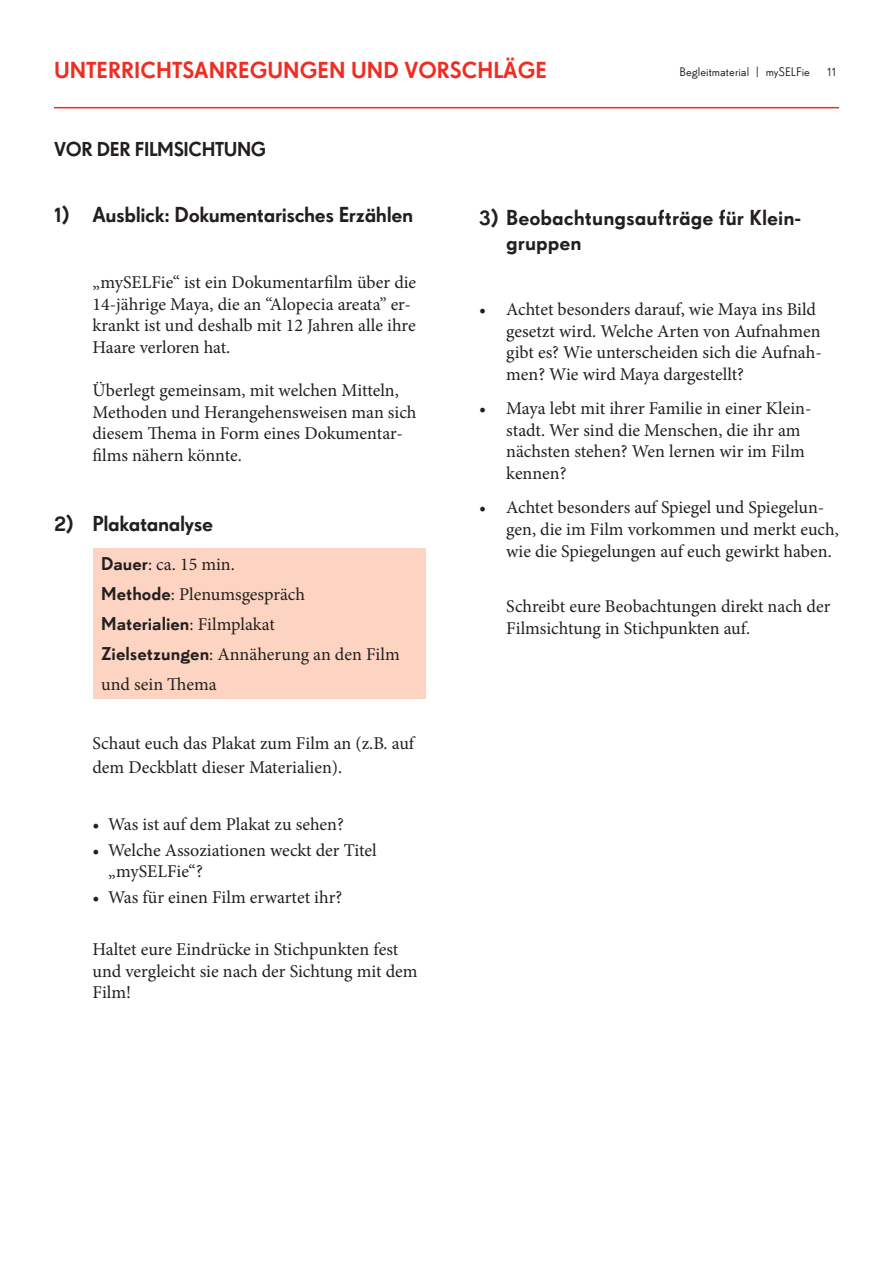
<style>
.page{position:relative;width:893px;height:1263px;background:#fff}
.page>*{position:absolute;margin:0;border:0;box-sizing:border-box;transform-origin:0 0}
._1_ROtE_TITEL{font:22.5px "Super Grotesk B Med LF";color:#ee2e22}
.t1{font:21px "Super Grotesk A Med LF";letter-spacing:-.02em;color:#231f20}
.t2{font:21px/25.2px "Super Grotesk A Med LF";color:#231f20}
._3_TITEL{font:19.5px "Super Grotesk A Med LF";letter-spacing:-.02em;color:#231f20}
.t3{font:18px/21.6px "Minion Pro";color:#231f20}
.t4{font:18px "Super Grotesk B Med LF";color:#231f20}
.t5{font:12px "Super Grotesk B Rg LF";color:#231f20}
.s1{font-family:"Super Grotesk B Med LF"}
.s2{font-family:"Minion Pro"}
</style>
<div class="page">
<hr style="left:54px;top:107px;width:785px;height:1px;background:#ee2e22">
<div style="left:93px;top:549px;width:332px;height:150px;background:#fcd4c1"></div>
<p class="_1_ROtE_TITEL" style="left:54px;top:57px;width:495px">UNTERRICHTSANREGUNGEN UND VORSCHLÄGE</p>
<p class="_3_TITEL" style="left:54px;top:137px;width:214px">VOR DER FILMSICHTUNG</p>
<p class="t5" style="left:679px;top:65px;width:132px">Begleitmaterial | mySELFie</p>
<p class="t5" style="left:827px;top:65px;width:11px">11</p>
<p class="t1" style="left:54px;top:202px;width:360px">1) Ausblick: Dokumentarisches Erzählen</p>
<p class="t3" style="left:92px;top:271px;width:325px">„mySELFie“ ist ein Dokumentarfilm über die 14-jährige Maya, die an “Alopecia areata” er&shy;krankt ist und deshalb mit 12 Jahren alle ihre Haare verloren hat.</p>
<p class="t3" style="left:92px;top:379px;width:326px">Überlegt gemeinsam, mit welchen Mitteln, Methoden und Herangehensweisen man sich diesem Thema in Form eines Dokumentar&shy;films nähern könnte.</p>
<p class="t1" style="left:54px;top:511px;width:160px">2) Plakatanalyse</p>
<p class="t3" style="left:101px;top:554px;width:135px"><span class="s1">Dauer</span>: ca. 15 min.</p>
<p class="t3" style="left:101px;top:584px;width:205px"><span class="s1">Methode</span>: Plenumsgespräch</p>
<p class="t4" style="left:101px;top:613px;width:175px">Materialien<span class="s2">: Filmplakat</span></p>
<p class="t3" style="left:101px;top:639px;width:300px;line-height:30px"><span class="s1">Zielsetzungen</span>: Annäherung an den Film und sein Thema</p>
<p class="t3" style="left:92px;top:732px;width:323px;line-height:24px">Schaut euch das Plakat zum Film an (z.B. auf dem Deckblatt dieser Materialien).</p>
<p class="t3" style="left:92px;top:813px;width:253px">• Was ist auf dem Plakat zu sehen?</p>
<p class="t3" style="left:108px;top:839px;width:270px;text-indent:-16px">• Welche Assoziationen weckt der Titel „mySELFie“?</p>
<p class="t3" style="left:92px;top:887px;width:251px">• Was für einen Film erwartet ihr?</p>
<p class="t3" style="left:92px;top:938px;width:327px">Haltet eure Eindrücke in Stichpunkten fest und vergleicht sie nach der Sichtung mit dem<br>Film!</p>
<p class="t2" style="left:506px;top:205px;width:296px;text-indent:-27px">3) Beobachtungsaufträge für Klein&shy;gruppen</p>
<p class="t3" style="left:506px;top:298px;width:317px;text-indent:-27px">• Achtet besonders darauf, wie Maya ins Bild gesetzt wird. Welche Arten von Aufnahmen gibt es? Wie unterscheiden sich die Aufnah&shy;men? Wie wird Maya dargestellt?</p>
<p class="t3" style="left:506px;top:398px;width:307px;text-indent:-27px">• Maya lebt mit ihrer Familie in einer Klein&shy;stadt. Wer sind die Menschen, die ihr am nächsten stehen? Wen lernen wir im Film kennen?</p>
<p class="t3" style="left:506px;top:497px;width:334px;text-indent:-27px">• Achtet besonders auf Spiegel und Spiegelun&shy;gen, die im Film vorkommen und merkt euch, wie die Spiegelungen auf euch gewirkt haben.</p>
<p class="t3" style="left:506px;top:596px;width:326px">Schreibt eure Beobachtungen direkt nach der<br>Filmsichtung in Stichpunkten auf.</p>
</div>
